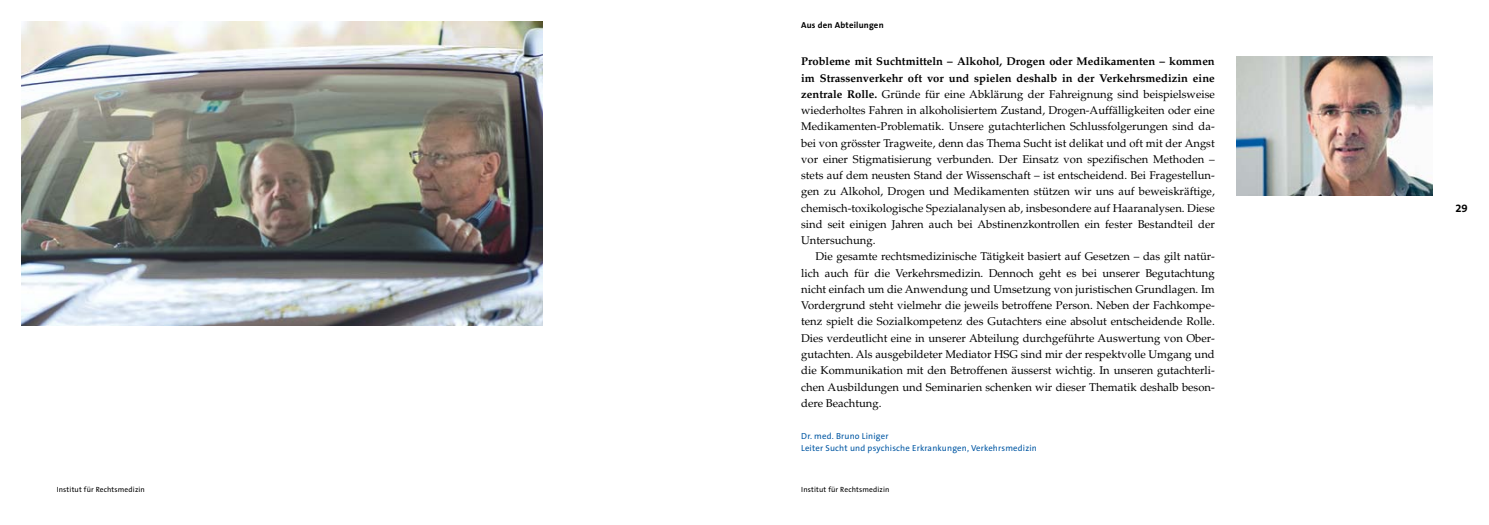
<style>
.page{position:relative;width:1489px;height:525px;background:#fff}
.page>*{position:absolute;margin:0;border:0;box-sizing:border-box;transform-origin:0 0}
.t1{font:11.25px/16.2px "Palatino LT Std";color:#000;text-align:justify}
.t2{font:700 11.25px "The Sans B7";color:#000}
.t3{font:8.75px/11.2px "The Sans B5 Plain";letter-spacing:.02em;color:#0057a3}
.t4{font:700 8.75px "The Sans B7";letter-spacing:.02em;color:#000}
.t5{font:7.5px "The Sans B5 Plain";letter-spacing:.02em;color:#000}
.s1{font-weight:700}
</style>
<div class="page">
<img style="left:1236px;top:57px;width:195px;height:138px">
<img style="left:21px;top:21px;width:521px;height:304px">
<p class="t4" style="left:801px;top:20px;width:84px">Aus den Abteilungen</p>
<p class="t1" style="left:801px;top:53px;width:415px"><span class="s1">Probleme mit Suchtmitteln – Alkohol, Drogen oder Medikamenten – kommen im Strassenverkehr oft vor und spielen deshalb in der Verkehrsmedizin eine zentrale Rolle.</span> Gründe für eine Abklärung der Fahreignung sind beispielsweise wiederholtes Fahren in alkoholisiertem Zustand, Drogen-Auffälligkeiten oder eine Medikamenten-Problematik. Unsere gutachterlichen Schlussfolgerungen sind da&shy;bei von grösster Tragweite, denn das Thema Sucht ist delikat und oft mit der Angst vor einer Stigmatisierung verbunden. Der Einsatz von spezifischen Methoden – stets auf dem neusten Stand der Wissenschaft – ist entscheidend. Bei Fragestellun&shy;gen zu Alkohol, Drogen und Medikamenten stützen wir uns auf beweiskräftige, chemisch-toxikologische Spezialanalysen ab, insbesondere auf Haaranalysen. Diese sind seit einigen Jahren auch bei Abstinenzkontrollen ein fester Bestandteil der Untersuchung.</p>
<p class="t1" style="left:801px;top:248px;width:415px;text-indent:14px">Die gesamte rechtsmedizinische Tätigkeit basiert auf Gesetzen – das gilt natür&shy;lich auch für die Verkehrsmedizin. Dennoch geht es bei unserer Begutachtung nicht einfach um die Anwendung und Umsetzung von juristischen Grundlagen. Im Vordergrund steht vielmehr die jeweils betroffene Person. Neben der Fachkompe&shy;tenz spielt die Sozialkompetenz des Gutachters eine absolut entscheidende Rolle.<br>Dies verdeutlicht eine in unserer Abteilung durchgeführte Auswertung von Ober&shy;gutachten. Als ausgebildeter Mediator HSG sind mir der respektvolle Umgang und die Kommunikation mit den Betroffenen äusserst wichtig. In unseren gutachterli&shy;chen Ausbildungen und Seminarien schenken wir dieser Thematik deshalb beson&shy;dere Beachtung.</p>
<p class="t3" style="left:801px;top:431px;width:237px">Dr. med. Bruno Liniger<br>Leiter Sucht und psychische Erkrankungen, Verkehrsmedizin</p>
<p class="t5" style="left:57px;top:485px;width:90px">Institut für Rechtsmedizin</p>
<p class="t5" style="left:801px;top:485px;width:90px">Institut für Rechtsmedizin</p>
<p class="t2" style="left:1455px;top:202px;width:14px">29</p>
</div>
